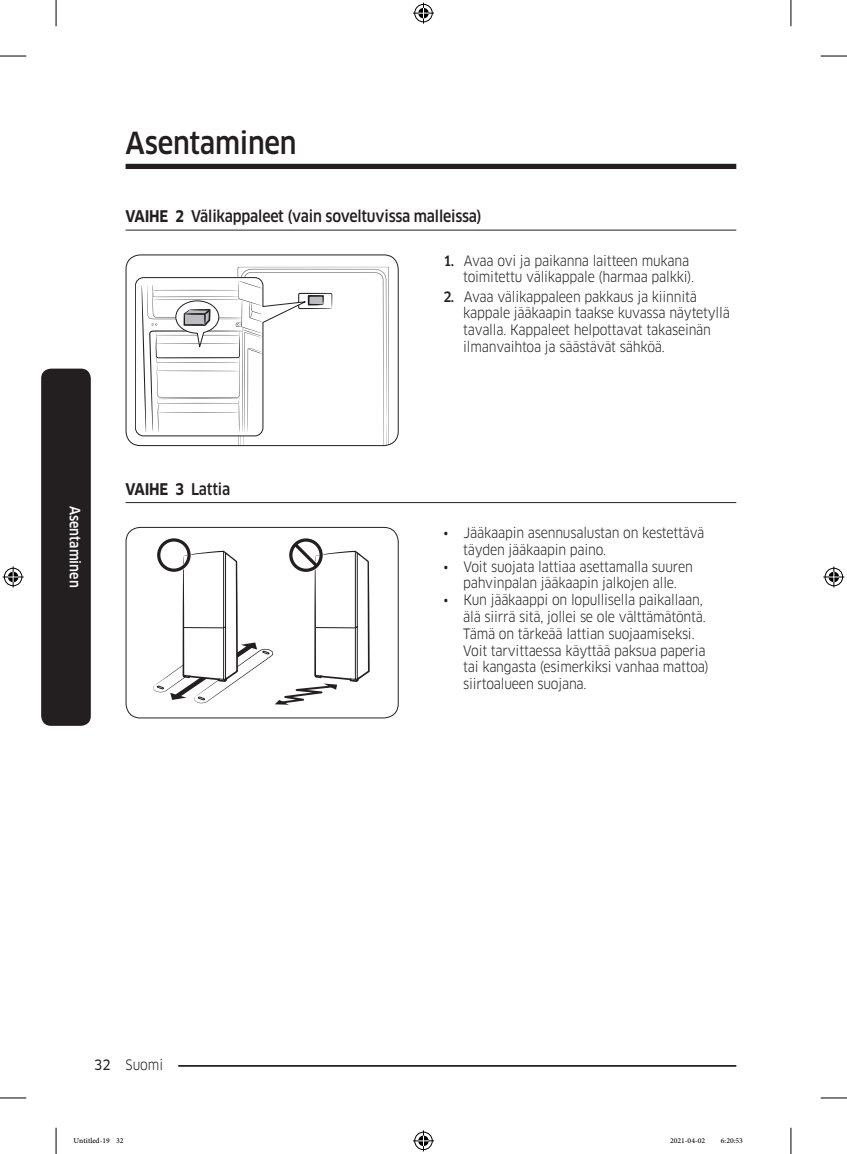
<style>
.page{position:relative;width:847px;height:1154px;background:#fff}
.page>*{position:absolute;margin:0;border:0;box-sizing:border-box;transform-origin:0 0}
.t1{font:500 29.75px "Samsung Clan Pro";letter-spacing:-.01em;color:#231f20;scale:.9 1}
.t2{font:500 15.75px "Samsung Clan Pro";letter-spacing:-.015em;color:#231f20;scale:.9 1}
.t3{font:700 15.75px "Samsung Clan Pro";letter-spacing:-.015em;color:#231f20;scale:.9 1}
.t4{font:14px/16.8px "Samsung Clan Pro";letter-spacing:-.015em;color:#231f20;scale:.9 1}
.Sidebar{font:500 14px "Samsung Clan Pro";color:#fff;scale:.9 1}
.t5{font:10.5px "Adobe Arabic";color:#000}
.s1{font-weight:700}
.s2{font-weight:500}
.s3{font-family:"Samsung Clan Pro News"}
</style>
<div class="page">
<div style="left:125px;top:164px;width:611px;height:5px;background:#231f20"></div>
<hr style="left:125px;top:1065px;width:611px;height:2px;background:#231f20">
<div style="left:111px;top:1055px;width:67px;height:17px;background:#fff"></div>
<div style="left:41px;top:369px;width:50px;height:357px;background:#231f20;border-radius:10px"></div>
<hr style="left:125px;top:230px;width:611px;height:1px;background:#231f20">
<hr style="left:125px;top:502px;width:611px;height:1px;background:#231f20">
<svg style="left:135px;top:267px;width:254px;height:179px"></svg>
<div style="left:125px;top:254px;width:273px;height:192px;border:1px solid #231f20;border-radius:14px"></div>
<svg style="left:153px;top:538px;width:216px;height:167px"></svg>
<div style="left:125px;top:527px;width:273px;height:191px;border:1px solid #231f20;border-radius:14px"></div>
<svg style="left:0;top:56px;width:26px;height:1px"></svg>
<svg style="left:820px;top:56px;width:26px;height:1px"></svg>
<svg style="left:0;top:1097px;width:26px;height:1px"></svg>
<svg style="left:820px;top:1097px;width:26px;height:1px"></svg>
<svg style="left:56px;top:0;width:1px;height:26px"></svg>
<svg style="left:56px;top:1128px;width:1px;height:26px"></svg>
<svg style="left:790px;top:0;width:1px;height:26px"></svg>
<svg style="left:790px;top:1128px;width:1px;height:26px"></svg>
<svg style="left:413px;top:3px;width:21px;height:21px"></svg>
<svg style="left:413px;top:1130px;width:21px;height:21px"></svg>
<svg style="left:3px;top:566px;width:21px;height:21px"></svg>
<svg style="left:823px;top:566px;width:21px;height:21px"></svg>
<h1 class="t1" style="left:125px;top:125px;width:191px">Asentaminen</h1>
<p class="t2" style="left:125px;top:207px;width:397px"><span class="s1">VAIHE 2</span> Välikappaleet (vain soveltuvissa malleissa)</p>
<p class="t4" style="left:463px;top:252px;width:258px;text-indent:-20px"><span class="s2">1.</span> Avaa ovi ja paikanna laitteen mukana toimitettu välikappale (harmaa palkki).</p>
<p class="t4" style="left:463px;top:288px;width:298px;text-indent:-20px"><span class="s2">2.</span> Avaa välikappaleen pakkaus ja kiinnitä kappale jääkaapin taakse kuvassa näytetyllä tavalla. Kappaleet helpottavat takaseinän ilmanvaihtoa ja säästävät sähköä.</p>
<p class="Sidebar" style="left:83px;top:506px;width:92px;rotate:90deg">Asentaminen</p>
<p class="t3" style="left:125px;top:480px;width:118px">VAIHE 3 <span class="s2">Lattia</span></p>
<p class="t4" style="left:94px;top:1056px;width:78px"><span class="s3">32</span> Suomi</p>
<p class="t4" style="left:463px;top:524px;width:269px;text-indent:-20px">• Jääkaapin asennusalustan on kestettävä täyden jääkaapin paino.</p>
<p class="t4" style="left:443px;top:558px;width:278px;text-align:center">• Voit suojata lattiaa asettamalla suuren pahvinpalan jääkaapin jalkojen alle.</p>
<p class="t4" style="left:463px;top:592px;width:274px;text-indent:-20px">• Kun jääkaappi on lopullisella paikallaan, älä siirrä sitä, jollei se ole välttämätöntä.<br>Tämä on tärkeää lattian suojaamiseksi.<br>Voit tarvittaessa käyttää paksua paperia tai kangasta (esimerkiksi vanhaa mattoa) siirtoalueen suojana.</p>
<p class="t5" style="left:74px;top:1133px;width:51px">Untitled-19 32</p>
<p class="t5" style="left:669px;top:1133px;width:37px">2021-04-02</p>
<p class="t5" style="left:720px;top:1133px;width:24px">6:20:53</p>
</div>
